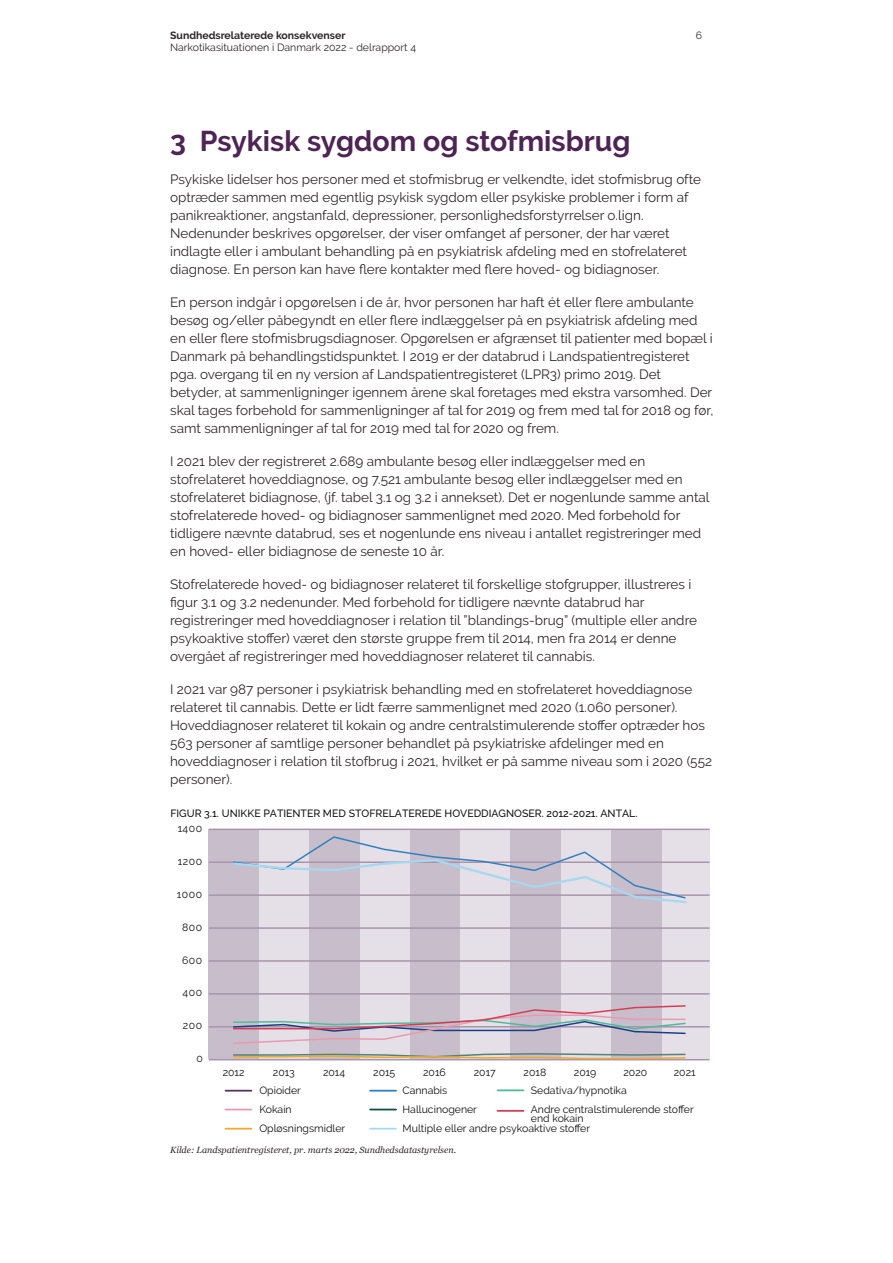
<style>
.page{position:relative;width:893px;height:1263px;background:#fff}
.page>*{position:absolute;margin:0;border:0;box-sizing:border-box;transform-origin:0 0}
.t1{font:700 28.5px "Raleway";color:#4d2454}
.t2{font:13.5px/18px "Raleway";color:#2f272b}
.t3{font:10.5px/19px "Raleway";color:#121112}
.t4{font:500 10.5px "Raleway";color:#121112}
.t5{font:10.5px "Raleway";color:#2f272b}
.t6{font:700 10.5px "Raleway";color:#2f272b}
.t7{font:italic 9px "Georgia";color:#2f272b}
</style>
<div class="page">
<div style="left:208px;top:829px;width:51px;height:230px;background:#c8becb"></div>
<div style="left:309px;top:829px;width:51px;height:230px;background:#c8becb"></div>
<div style="left:410px;top:829px;width:50px;height:230px;background:#c8becb"></div>
<div style="left:510px;top:829px;width:51px;height:230px;background:#c8becb"></div>
<div style="left:611px;top:829px;width:51px;height:230px;background:#c8becb"></div>
<div style="left:259px;top:829px;width:50px;height:230px;background:#e5dfe7"></div>
<div style="left:360px;top:829px;width:50px;height:230px;background:#e5dfe7"></div>
<div style="left:460px;top:829px;width:50px;height:230px;background:#e5dfe7"></div>
<div style="left:561px;top:829px;width:50px;height:230px;background:#e5dfe7"></div>
<div style="left:662px;top:829px;width:48px;height:230px;background:#e5dfe7"></div>
<hr style="left:209px;top:1059px;width:501px;height:1px;background:#a895ac">
<hr style="left:209px;top:1026px;width:501px;height:1px;background:#a895ac">
<hr style="left:209px;top:993px;width:501px;height:2px;background:#a895ac">
<hr style="left:209px;top:960px;width:501px;height:2px;background:#a895ac">
<hr style="left:209px;top:927px;width:501px;height:2px;background:#a895ac">
<hr style="left:209px;top:894px;width:501px;height:2px;background:#a895ac">
<hr style="left:209px;top:861px;width:501px;height:2px;background:#a895ac">
<hr style="left:209px;top:828px;width:501px;height:2px;background:#a895ac">
<hr style="left:226px;top:1108px;width:25px;height:2px;background:#eb99ae">
<svg style="left:226px;top:1128px;width:25px;height:1px"></svg>
<svg style="left:370px;top:1090px;width:26px;height:1px"></svg>
<hr style="left:370px;top:1108px;width:26px;height:2px;background:#0f533f">
<svg style="left:370px;top:1128px;width:26px;height:1px"></svg>
<hr style="left:497px;top:1089px;width:26px;height:2px;background:#4fbb9b">
<hr style="left:497px;top:1110px;width:26px;height:2px;background:#d33e55">
<svg style="left:226px;top:1090px;width:25px;height:1px"></svg>
<svg style="left:232px;top:1005px;width:455px;height:39px"></svg>
<svg style="left:233px;top:1053px;width:453px;height:7px"></svg>
<svg style="left:232px;top:836px;width:456px;height:68px"></svg>
<p class="t6" style="left:170px;top:29px;width:177px">Sundhedsrelaterede konsekvenser</p>
<p class="t5" style="left:696px;top:29px;width:8px">6</p>
<p class="t5" style="left:170px;top:41px;width:248px">Narkotikasituationen i Danmark 2022 - delrapport 4</p>
<h1 class="t1" style="left:170px;top:124px;width:462px">3 Psykisk sygdom og stofmisbrug</h1>
<p class="t2" style="left:170px;top:170px;width:532px">Psykiske lidelser hos personer med et stofmisbrug er velkendte, idet stofmisbrug ofte optræder sammen med egentlig psykisk sygdom eller psykiske problemer i form af panikreaktioner, angstanfald, depressioner, personlighedsforstyrrelser o.lign.<br>Nedenunder beskrives opgørelser, der viser omfanget af personer, der har været indlagte eller i ambulant behandling på en psykiatrisk afdeling med en stofrelateret diagnose. En person kan have flere kontakter med flere hoved- og bidiagnoser.</p>
<p class="t2" style="left:170px;top:293px;width:545px">En person indgår i opgørelsen i de år, hvor personen har haft ét eller flere ambulante besøg og/eller påbegyndt en eller flere indlæggelser på en psykiatrisk afdeling med en eller flere stofmisbrugsdiagnoser. Opgørelsen er afgrænset til patienter med bopæl i Danmark på behandlingstidspunktet. I 2019 er der databrud i Landspatientregisteret pga. overgang til en ny version af Landspatientregisteret (LPR3) primo 2019. Det betyder, at sammenligninger igennem årene skal foretages med ekstra varsomhed. Der skal tages forbehold for sammenligninger af tal for 2019 og frem med tal for 2018 og før, samt sammenligninger af tal for 2019 med tal for 2020 og frem.</p>
<p class="t2" style="left:170px;top:452px;width:541px">I 2021 blev der registreret 2.689 ambulante besøg eller indlæggelser med en stofrelateret hoveddiagnose, og 7.521 ambulante besøg eller indlæggelser med en stofrelateret bidiagnose, (jf. tabel 3.1 og 3.2 i annekset). Det er nogenlunde samme antal stofrelaterede hoved- og bidiagnoser sammenlignet med 2020. Med forbehold for tidligere nævnte databrud, ses et nogenlunde ens niveau i antallet registreringer med en hoved- eller bidiagnose de seneste 10 år.</p>
<p class="t2" style="left:170px;top:575px;width:528px">Stofrelaterede hoved- og bidiagnoser relateret til forskellige stofgrupper, illustreres i figur 3.1 og 3.2 nedenunder. Med forbehold for tidligere nævnte databrud har registreringer med hoveddiagnoser i relation til ”blandings-brug” (multiple eller andre psykoaktive stoffer) været den største gruppe frem til 2014, men fra 2014 er denne overgået af registreringer med hoveddiagnoser relateret til cannabis.</p>
<p class="t2" style="left:170px;top:680px;width:543px">I 2021 var 987 personer i psykiatrisk behandling med en stofrelateret hoveddiagnose relateret til cannabis. Dette er lidt færre sammenlignet med 2020 (1.060 personer).<br>Hoveddiagnoser relateret til kokain og andre centralstimulerende stoffer optræder hos 563 personer af samtlige personer behandlet på psykiatriske afdelinger med en hoveddiagnoser i relation til stofbrug i 2021, hvilket er på samme niveau som i 2020 (552 personer).</p>
<p class="t4" style="left:170px;top:807px;width:468px">FIGUR 3.1. UNIKKE PATIENTER MED STOFRELATEREDE HOVEDDIAGNOSER. 2012-2021. ANTAL.</p>
<p class="t3" style="left:178px;top:819px;width:26px">1400</p>
<p class="t3" style="left:178px;top:852px;width:26px">1200</p>
<p class="t3" style="left:177px;top:884px;width:27px">1000</p>
<p class="t3" style="left:182px;top:917px;width:21px">800</p>
<p class="t3" style="left:182px;top:950px;width:22px">600</p>
<p class="t3" style="left:183px;top:983px;width:21px">400</p>
<p class="t3" style="left:183px;top:1016px;width:21px">200</p>
<p class="t3" style="left:197px;top:1049px;width:8px">0</p>
<p class="t3" style="left:223px;top:1062px;width:23px">2012</p>
<p class="t3" style="left:273px;top:1062px;width:23px">2013</p>
<p class="t3" style="left:323px;top:1062px;width:24px">2014</p>
<p class="t3" style="left:373px;top:1062px;width:24px">2015</p>
<p class="t3" style="left:423px;top:1062px;width:24px">2016</p>
<p class="t3" style="left:474px;top:1062px;width:23px">2017</p>
<p class="t3" style="left:524px;top:1062px;width:24px">2018</p>
<p class="t3" style="left:574px;top:1062px;width:24px">2019</p>
<p class="t3" style="left:623px;top:1062px;width:25px">2020</p>
<p class="t3" style="left:674px;top:1062px;width:23px">2021</p>
<p class="t3" style="left:259px;top:1081px;width:87px">Opioider<br>Kokain<br>Opløsningsmidler</p>
<p class="t3" style="left:403px;top:1081px;width:189px">Cannabis<br>Hallucinogener<br>Multiple eller andre psykoaktive stoffer</p>
<p class="t3" style="left:531px;top:1081px;width:164px">Sedativa/hypnotika<br>Andre centralstimulerende stoffer</p>
<p class="t3" style="left:531px;top:1109px;width:54px">end kokain</p>
<p class="t7" style="left:170px;top:1146px;width:288px">Kilde: Landspatientregisteret, pr. marts 2022, Sundhedsdatastyrelsen.</p>
</div>
